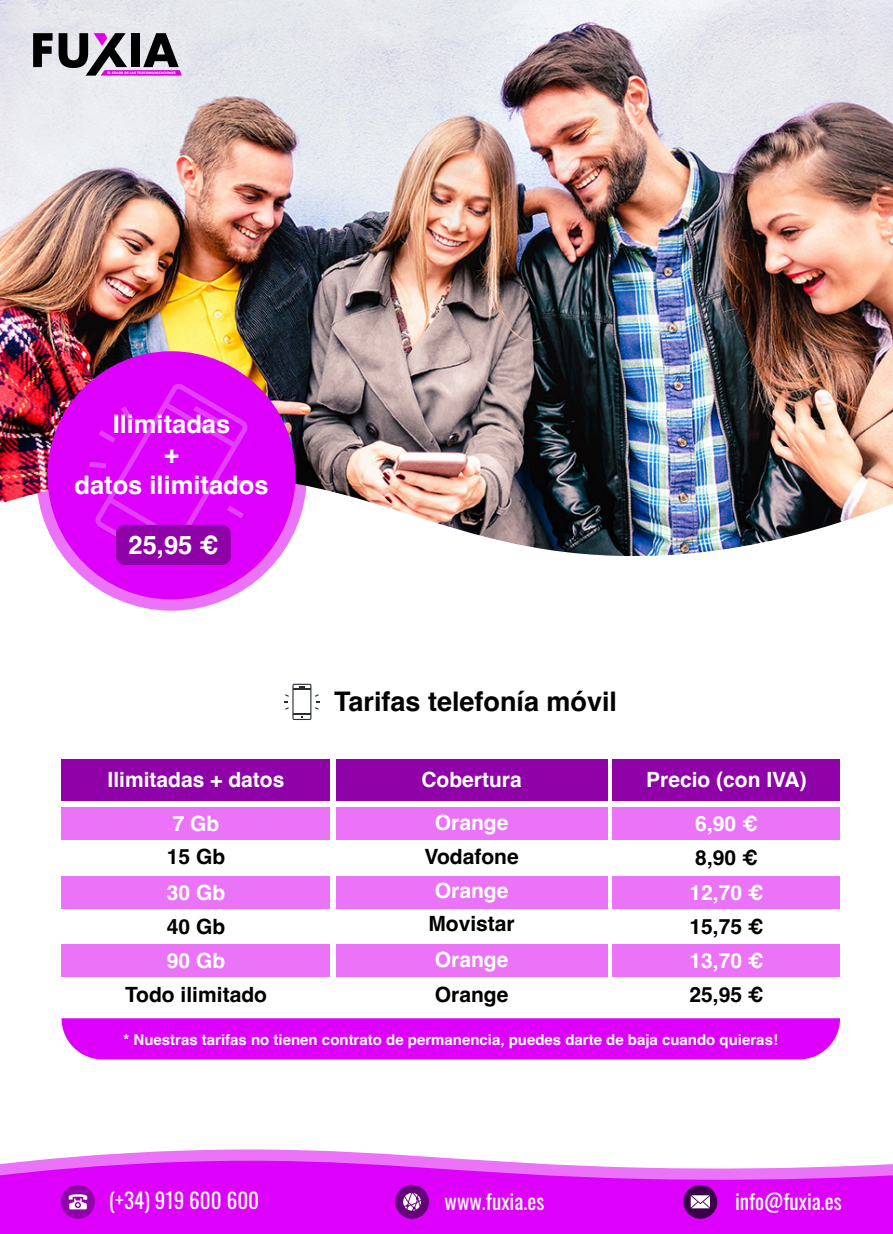
<style>
.page{position:relative;width:893px;height:1234px;background:#fff}
.page>*{position:absolute;margin:0;border:0;box-sizing:border-box;transform-origin:0 0}
.t1{font:700 27px "Helvetica";color:#000}
.t2{font:700 25.5px/30.6px "Helvetica";color:#fff;text-align:center}
.t3{font:21.15px "Oswald";color:#fff}
.t4{font:700 21px/43.7px "Helvetica";color:#fff;text-align:center}
.t5{font:700 21px "Helvetica";color:#000}
.t6{font:700 15px "Helvetica";color:#fff}
.t7{font:700 3.15px "Futura";color:#fff}
</style>
<div class="page">
<div style="left:613px;top:759px;width:227px;height:41px;background:#8f02a8"></div>
<div style="left:36px;top:340px;width:271px;height:270px;background:#eb73f8;border-radius:50%"></div>
<svg style="left:98px;top:1149px;width:303px;height:6px;fill:#eb73f8"></svg>
<svg style="left:0;top:1155px;width:893px;height:78px;background:#e023fb"></svg>
<img style="left:0;top:0;width:893px;height:561px">
<div style="left:48px;top:351px;width:248px;height:248px;background:#dc00fc;border-radius:50%"></div>
<svg style="left:33px;top:33px;width:20px;height:34px"></svg>
<svg style="left:59px;top:33px;width:123px;height:43px;background:#87728b"></svg>
<div style="left:395px;top:1184px;width:34px;height:34px;background:#630377;border-radius:50%"></div>
<svg style="left:683px;top:1184px;width:34px;height:34px"></svg>
<svg style="left:403px;top:1193px;width:18px;height:17px"></svg>
<div style="left:61px;top:1184px;width:34px;height:34px;background:#8f02a8;border-radius:50%"></div>
<svg style="left:69px;top:1194px;width:18px;height:14px"></svg>
<svg style="left:691px;top:1194px;width:19px;height:13px"></svg>
<svg style="left:284px;top:683px;width:36px;height:36px"></svg>
<svg style="left:89px;top:383px;width:164px;height:180px"></svg>
<div style="left:116px;top:524px;width:115px;height:41px;background:#8f02a8;border-radius:9px"></div>
<div style="left:336px;top:807px;width:272px;height:32px;background:#eb73f8"></div>
<div style="left:613px;top:807px;width:227px;height:32px;background:#eb73f8"></div>
<div style="left:62px;top:807px;width:268px;height:32px;background:#eb73f8"></div>
<div style="left:62px;top:875px;width:268px;height:33px;background:#eb73f8"></div>
<div style="left:336px;top:875px;width:272px;height:33px;background:#eb73f8"></div>
<div style="left:613px;top:875px;width:227px;height:33px;background:#eb73f8"></div>
<div style="left:62px;top:944px;width:268px;height:32px;background:#eb73f8"></div>
<div style="left:336px;top:944px;width:272px;height:32px;background:#eb73f8"></div>
<div style="left:613px;top:944px;width:227px;height:32px;background:#eb73f8"></div>
<div style="left:62px;top:759px;width:268px;height:41px;background:#8f02a8"></div>
<div style="left:61px;top:1018px;width:779px;height:41px;background:#dc00fc"></div>
<div style="left:336px;top:759px;width:272px;height:41px;background:#8f02a8"></div>
<p class="t7" style="left:107px;top:71px;width:70px">EL COLOR DE LAS TELECOMUNICACIONES</p>
<p class="t2" style="left:74px;top:411px;width:196px">Ilimitadas<br>+<br>datos ilimitados</p>
<p class="t2" style="left:129px;top:532px;width:91px">25,95 €</p>
<p class="t1" style="left:334px;top:685px;width:285px">Tarifas telefonía móvil</p>
<p class="t4" style="left:108px;top:760px;width:178px">Ilimitadas + datos<br>7 Gb</p>
<p class="t4" style="left:421px;top:761px;width:102px;line-height:42.2px">Cobertura<br>Orange</p>
<p class="t4" style="left:646px;top:760px;width:162px">Precio (con IVA)<br>6,90 €</p>
<p class="t5" style="left:167px;top:843px;width:60px">15 Gb</p>
<p class="t5" style="left:425px;top:843px;width:96px">Vodafone</p>
<p class="t5" style="left:695px;top:845px;width:64px">8,90 €</p>
<p class="t4" style="left:167px;top:872px;width:60px">30 Gb</p>
<p class="t4" style="left:435px;top:871px;width:75px">Orange</p>
<p class="t4" style="left:689px;top:872px;width:76px">12,70 €</p>
<p class="t5" style="left:428px;top:910px;width:88px">Movistar</p>
<p class="t4" style="left:435px;top:939px;width:75px">Orange</p>
<p class="t5" style="left:435px;top:981px;width:75px">Orange</p>
<p class="t5" style="left:167px;top:914px;width:60px">40 Gb</p>
<p class="t5" style="left:689px;top:914px;width:76px">15,75 €</p>
<p class="t4" style="left:167px;top:940px;width:60px">90 Gb</p>
<p class="t4" style="left:689px;top:940px;width:76px">13,70 €</p>
<p class="t5" style="left:689px;top:981px;width:76px">25,95 €</p>
<p class="t5" style="left:125px;top:981px;width:143px">Todo ilimitado</p>
<p class="t6" style="left:124px;top:1030px;width:656px">* Nuestras tarifas no tienen contrato de permanencia, puedes darte de baja cuando quieras!</p>
<p class="t3" style="left:109px;top:1181px;width:152px">(+34) 919 600 600</p>
<p class="t3" style="left:445px;top:1181px;width:101px">www.fuxia.es</p>
<p class="t3" style="left:735px;top:1181px;width:108px">info@fuxia.es</p>
</div>
